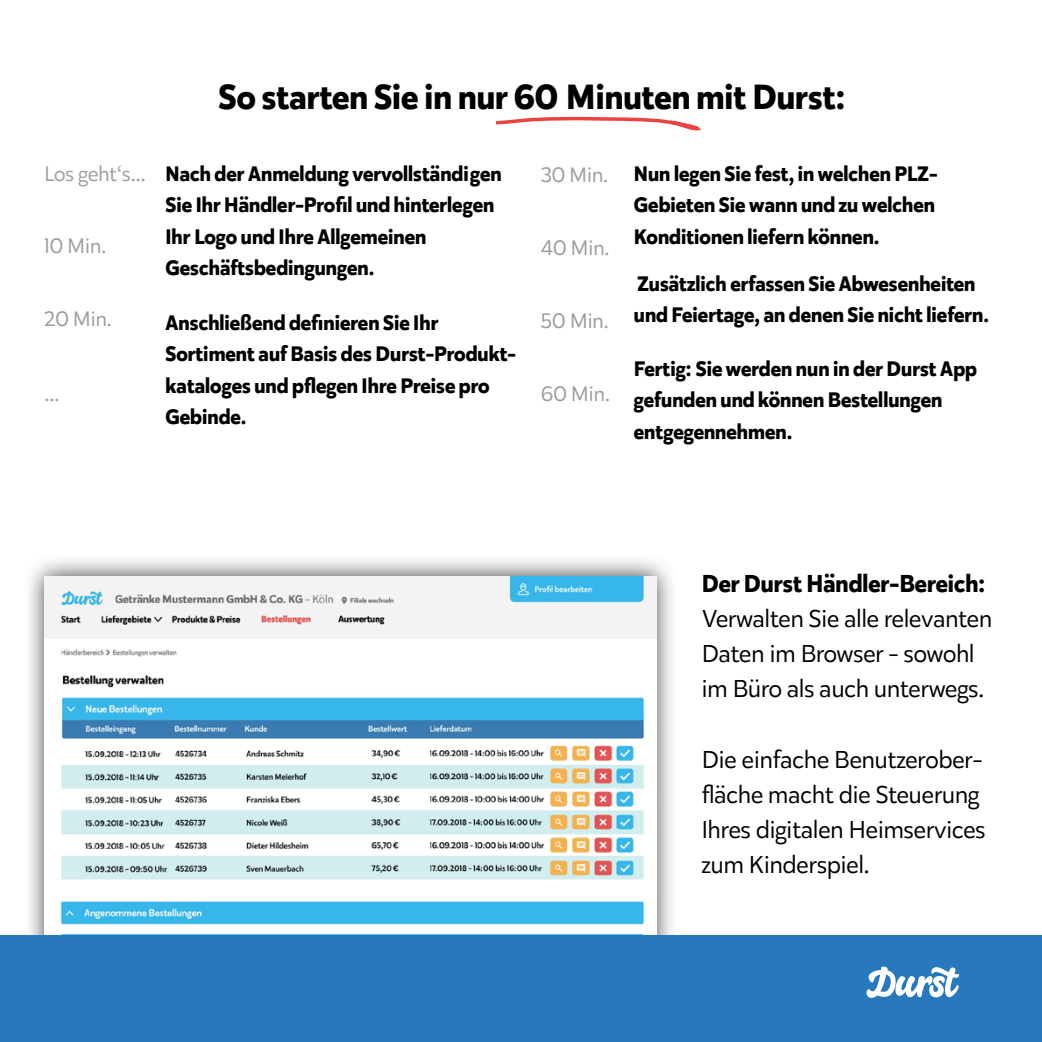
<style>
.page{position:relative;width:1042px;height:1042px;background:#fff}
.page>*{position:absolute;margin:0;border:0;box-sizing:border-box;transform-origin:0 0}
.t1{font:700 35px "Karu";color:#000}
.t2{font:24.5px/35px "Karu";color:#000}
.t3{font:700 24.5px "Karu";color:#000}
.t4{font:700 21px/31.5px "Karu";color:#000}
.t5{font:21px "Karu";color:#9d9d9c}
</style>
<div class="page">
<div style="left:22px;top:554px;width:657px;height:427px;background:#000;opacity:.75"></div>
<img style="left:45px;top:576px;width:611px;height:359px">
<svg style="left:496px;top:116px;width:205px;height:15px"></svg>
<div style="left:0;top:935px;width:1042px;height:107px;background:#2778bd"></div>
<svg style="left:866px;top:966px;width:93px;height:32px"></svg>
<h1 class="t1" style="left:218px;top:73px;width:630px">So starten Sie in nur 60 Minuten mit Durst:</h1>
<p class="t5" style="left:45px;top:159px;width:103px">Los geht‘s...</p>
<p class="t5" style="left:45px;top:232px;width:63px">10 Min.</p>
<p class="t5" style="left:45px;top:304px;width:69px">20 Min.</p>
<p class="t5" style="left:45px;top:379px;width:17px">...</p>
<p class="t4" style="left:165px;top:158px;width:338px">Nach der Anmeldung vervollständigen Sie Ihr Händler-Profil und hinterlegen Ihr Logo und Ihre Allgemeinen Geschäftsbedingungen.</p>
<p class="t4" style="left:165px;top:306px;width:352px">Anschließend definieren Sie Ihr<br>Sortiment auf Basis des Durst-Produkt&shy;kataloges und pflegen Ihre Preise pro<br>Gebinde.</p>
<p class="t5" style="left:541px;top:160px;width:69px">30 Min.</p>
<p class="t5" style="left:541px;top:233px;width:70px">40 Min.</p>
<p class="t5" style="left:541px;top:306px;width:69px">50 Min.</p>
<p class="t5" style="left:541px;top:379px;width:71px">60 Min.</p>
<p class="t4" style="left:634px;top:158px;width:305px;text-align:justify">Nun legen Sie fest, in welchen PLZ-Gebieten Sie wann und zu welchen Konditionen liefern können.</p>
<p class="t4" style="left:634px;top:268px;width:357px">Zusätzlich erfassen Sie Abwesenheiten und Feiertage, an denen Sie nicht liefern.</p>
<p class="t4" style="left:634px;top:353px;width:345px">Fertig: Sie werden nun in der Durst App gefunden und können Bestellungen entgegennehmen.</p>
<p class="t3" style="left:702px;top:566px;width:286px">Der Durst Händler-Bereich:</p>
<p class="t2" style="left:702px;top:601px;width:292px">Verwalten Sie alle relevanten<br>Daten im Browser - sowohl im Büro als auch unterwegs.</p>
<p class="t2" style="left:702px;top:741px;width:285px">Die einfache Benutzerober&shy;fläche macht die Steuerung<br>Ihres digitalen Heimservices zum Kinderspiel.</p>
</div>
